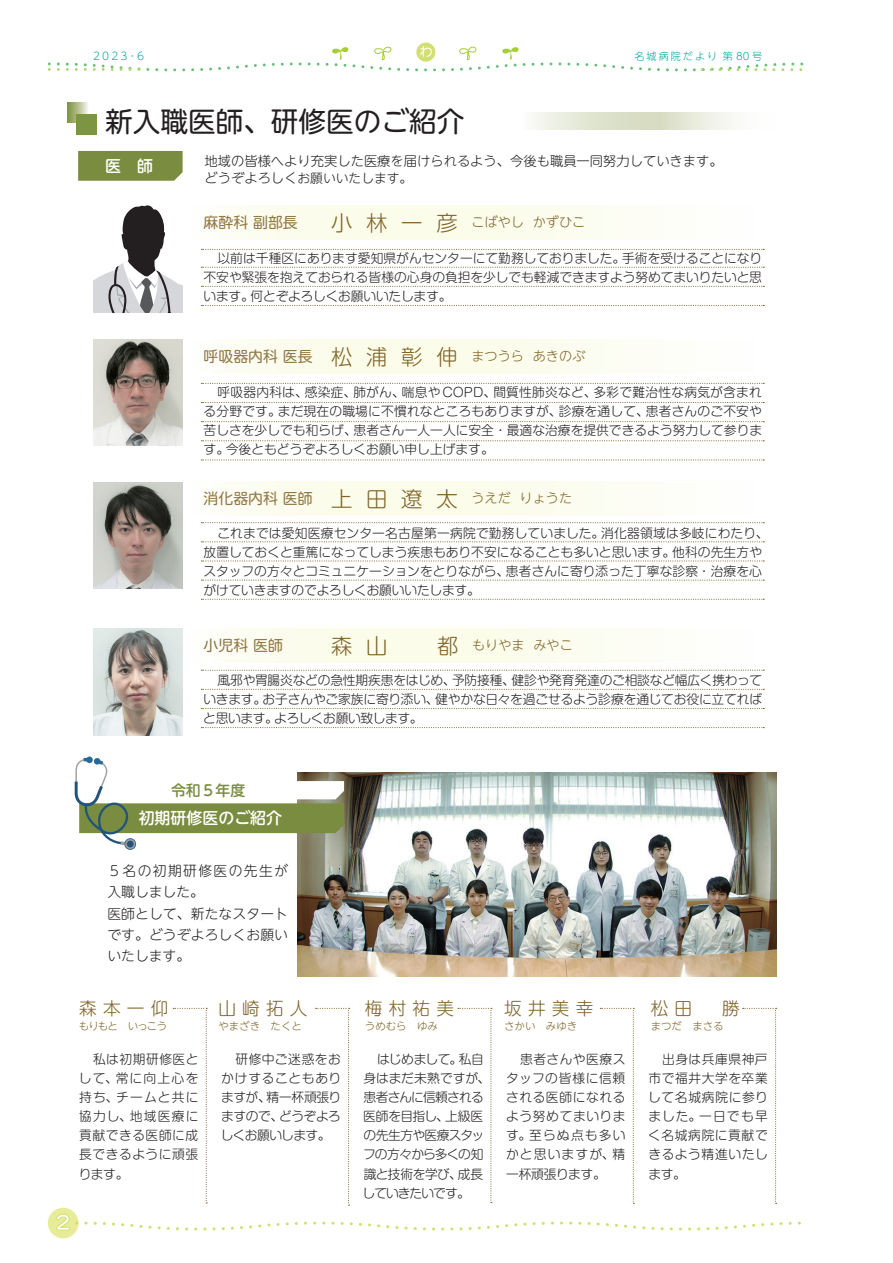
<style>
.page{position:relative;width:893px;height:1263px;background:#fff}
.page>*{position:absolute;margin:0;border:0;box-sizing:border-box;transform-origin:0 0}
.t1{font:27.6px "UD Shin M Go Pr 6";color:#231f20}
.t2{font:300 21.3px "UD Shin M Go Pr 6";color:#7f6226}
.t3{font:300 17.7px "UD Shin M Go Pr 6";letter-spacing:.35em;color:#7f6226}
.t4{font:500 15.9px "UD Shin M Go Pr 6";color:#fff}
.t5{font:14.85px "UD Shin M Go Pr 6";color:#927843}
.t6{font:500 14.85px "UD Shin M Go Pr 6";color:#7a8c3f}
.t7{font:300 13.8px/21.3px "UD Shin M Go Pr 6";letter-spacing:.005em;color:#231f20}
.t8{font:300 13.35px "UD Shin M Go Pr 6";color:#231f20}
.t9{font:300 13.2px "UD Shin M Go Pr 6";color:#7f6226}
.t10{font:300 12.75px/19.2px "Shin M Go Pr 6";color:#231f20;text-align:justify}
.t11{font:300 12.75px/19.2px "Shin M Go Pr 6";letter-spacing:-.05em;color:#231f20}
.t12{font:300 12.75px "UD Shin M Go Pr 6";color:#231f20}
.t13{font:300 10.65px "UD Shin M Go Pr 6";color:#00a99d}
.t14{font:300 10.5px "UD Shin M Go Pr 6";color:#7f6226}
.t15{font:300 10.5px "UD Shin M Go Pr 6";letter-spacing:-.08em;color:#7f6226}
.t16{font:300 10.05px "UD Shin M Go Pr 6";letter-spacing:.2em;color:#00a99d}
.s1{font-size:13.35px}
.s2{font-size:21.3px}
.s3{font-weight:400;font-size:14.85px;color:#927843}
.s4{font-weight:300;font-size:21.3px;color:#7f6226}
.s5{font-weight:300;font-size:13.2px;color:#7f6226}
</style>
<div class="page">
<div style="left:416px;top:43px;width:19px;height:19px;background:#d3e071;border-radius:50%"></div>
<svg style="left:48px;top:46px;width:756px;height:25px"></svg>
<div style="left:48px;top:1208px;width:31px;height:30px;background:#e8ec99;border-radius:50%"></div>
<svg style="left:56px;top:1214px;width:745px;height:18px"></svg>
<svg style="left:534px;top:112px;width:201px;height:17px;background:#e4e8d7"></svg>
<div style="left:68px;top:102px;width:20px;height:21px;background:linear-gradient(to right,#7d933c,#eaebdd)"></div>
<div style="left:76px;top:114px;width:21px;height:21px;background:#7b9540"></div>
<div style="left:78px;top:151px;width:105px;height:30px;background:#7a8c3f"></div>
<img style="left:350px;top:773px;width:426px;height:203px">
<div style="left:191px;top:482px;width:571px;height:34px;background:#fbfce9"></div>
<img style="left:93px;top:482px;width:89px;height:106px">
<svg style="left:201px;top:522px;width:563px;height:1px"></svg>
<svg style="left:201px;top:541px;width:563px;height:1px"></svg>
<svg style="left:201px;top:560px;width:563px;height:1px"></svg>
<svg style="left:201px;top:580px;width:563px;height:1px"></svg>
<svg style="left:201px;top:599px;width:563px;height:1px"></svg>
<div style="left:191px;top:629px;width:571px;height:34px;background:#fbfce9"></div>
<img style="left:93px;top:629px;width:89px;height:106px">
<svg style="left:201px;top:670px;width:563px;height:1px"></svg>
<svg style="left:201px;top:689px;width:563px;height:1px"></svg>
<svg style="left:201px;top:708px;width:563px;height:1px"></svg>
<svg style="left:201px;top:727px;width:563px;height:1px"></svg>
<svg style="left:743px;top:1008px;width:34px;height:196px"></svg>
<svg style="left:458px;top:1008px;width:34px;height:195px"></svg>
<svg style="left:600px;top:1008px;width:34px;height:196px"></svg>
<div style="left:191px;top:339px;width:571px;height:34px;background:#fbfce9"></div>
<img style="left:93px;top:339px;width:89px;height:107px">
<svg style="left:201px;top:383px;width:563px;height:1px"></svg>
<svg style="left:201px;top:402px;width:563px;height:1px"></svg>
<svg style="left:201px;top:421px;width:563px;height:1px"></svg>
<svg style="left:201px;top:440px;width:563px;height:1px"></svg>
<svg style="left:201px;top:459px;width:563px;height:1px"></svg>
<div style="left:190px;top:206px;width:572px;height:34px;background:#fbfce9"></div>
<svg style="left:201px;top:267px;width:563px;height:1px"></svg>
<svg style="left:201px;top:286px;width:563px;height:1px"></svg>
<svg style="left:201px;top:305px;width:563px;height:1px"></svg>
<svg style="left:201px;top:249px;width:563px;height:1px"></svg>
<svg style="left:93px;top:206px;width:89px;height:106px"></svg>
<svg style="left:74px;top:758px;width:276px;height:447px"></svg>
<div style="left:127px;top:840px;width:7px;height:8px;background:#22547b;border-radius:3px"></div>
<p class="t13" style="left:93px;top:48px;width:53px">2023･6</p>
<p class="t16" style="left:634px;top:48px;width:129px">名城病院だより第 80号</p>
<h1 class="t1" style="left:105px;top:98px;width:361px">新入職医師、研修医のご紹介</h1>
<p class="t8" style="left:205px;top:150px;width:520px">地域の皆様へより充実した医療を届けられるよう、今後も職員一同努力していきます。</p>
<p class="t12" style="left:205px;top:167px;width:209px"><span class="s1">どうぞよろしく</span>お願いいたします。</p>
<p class="t4" style="left:105px;top:152px;width:49px">医　師</p>
<p class="t5" style="left:204px;top:211px;width:96px">麻酔科 副部長</p>
<p class="t9" style="left:331px;top:211px;width:256px"><span class="s2">小 林 一 彦</span> こばやし かずひこ</p>
<p class="t10" style="left:203px;top:248px;width:560px;text-indent:14px">以前は千種区にあります愛知県がんセンターにて勤務しておりました。手術を受けることになり不安や緊張を抱えておられる皆様の心身の負担を少しでも軽減できますよう努めてまいりたいと思います。何とぞよろしくお願いいたします。</p>
<p class="t9" style="left:204px;top:345px;width:383px"><span class="s3">呼吸器内科 医長</span> <span class="s2">松 浦 彰 伸</span> まつうら あきのぶ</p>
<p class="t10" style="left:204px;top:382px;width:560px;text-indent:14px">呼吸器内科は、感染症、肺がん、喘息や COPD、間質性肺炎など、多彩で難治性な病気が含まれる分野です。まだ現在の職場に不慣れなところもありますが、診療を通して、患者さんのご不安や苦しさを少しでも和らげ、患者さん一人一人に安全・最適な治療を提供できるよう努力して参ります。今後ともどうぞよろしくお願い申し上げます。</p>
<p class="t5" style="left:204px;top:486px;width:370px">消化器内科 医師 <span class="s4">上 田 遼 太</span> <span class="s5">うえだ りょうた</span></p>
<p class="t10" style="left:203px;top:523px;width:567px;text-align:left;text-indent:14px">これまでは愛知医療センター名古屋第一病院で勤務していました。消化器領域は多岐にわたり、放置しておくと重篤になってしまう疾患もあり不安になることも多いと思います。他科の先生方やスタッフの方々とコミュニケーションをとりながら、患者さんに寄り添った丁寧な診察・治療を心がけていきますのでよろしくお願いいたします。</p>
<p class="t5" style="left:204px;top:633px;width:81px">小児科 医師</p>
<h2 class="t2" style="left:331px;top:628px;width:58px">森 山</h2>
<p class="t9" style="left:437px;top:634px;width:137px"><span class="s2">都</span> もりやま みやこ</p>
<p class="t10" style="left:203px;top:670px;width:560px;text-indent:14px">風邪や胃腸炎などの急性期疾患をはじめ、予防接種、健診や発育発達のご相談など幅広く携わっていきます。お子さんやご家族に寄り添い、健やかな日々を過ごせるよう診療を通じてお役に立てればと思います。よろしくお願い致します。</p>
<p class="t6" style="left:171px;top:778px;width:76px">令和５年度</p>
<p class="t4" style="left:139px;top:805px;width:145px">初期研修医のご紹介</p>
<p class="t7" style="left:107px;top:859px;width:182px">５名の初期研修医の先生が入職しました。<br>医師として、新たなスタートです。どうぞよろしくお願いいたします。</p>
<h3 class="t3" style="left:79px;top:993px;width:91px">森本一仰</h3>
<p class="t15" style="left:79px;top:1017px;width:90px">もりもと　いっこう</p>
<p class="t10" style="left:79px;top:1048px;width:121px;text-indent:14px">私は初期研修医として、常に向上心を持ち、チームと共に協力し、地域医療に貢献できる医師に成長できるように頑張ります。</p>
<h3 class="t3" style="left:218px;top:993px;width:91px">山崎拓人</h3>
<p class="t14" style="left:218px;top:1017px;width:85px">やまざき　たくと</p>
<p class="t10" style="left:221px;top:1048px;width:122px;text-indent:14px">研修中ご迷惑をおかけすることもありますが、精一杯頑張りますので、どうぞよろしくお願いします。</p>
<h3 class="t3" style="left:365px;top:993px;width:91px">梅村祐美</h3>
<p class="t14" style="left:365px;top:1017px;width:74px">うめむら　ゆみ</p>
<p class="t11" style="left:363px;top:1048px;width:129px;text-indent:15px">はじめまして。私自身はまだ未熟ですが、患者さんに信頼される医師を目指し、上級医の先生方や医療スタッフの方々から多くの知識と技術を学び、成長していきたいです。</p>
<h3 class="t3" style="left:504px;top:993px;width:91px">坂井美幸</h3>
<p class="t14" style="left:504px;top:1017px;width:74px">さかい　みゆき</p>
<p class="t10" style="left:506px;top:1048px;width:121px;text-indent:14px">患者さんや医療スタッフの皆様に信頼される医師になれるよう努めてまいります。至らぬ点も多いかと思いますが、精一杯頑張ります。</p>
<h3 class="t3" style="left:651px;top:993px;width:91px">松田　勝</h3>
<p class="t14" style="left:651px;top:1017px;width:74px">まつだ　まさる</p>
<p class="t10" style="left:648px;top:1048px;width:121px;text-indent:14px">出身は兵庫県神戸市で福井大学を卒業して名城病院に参りました。一日でも早く名城病院に貢献できるよう精進いたします。</p>
</div>
